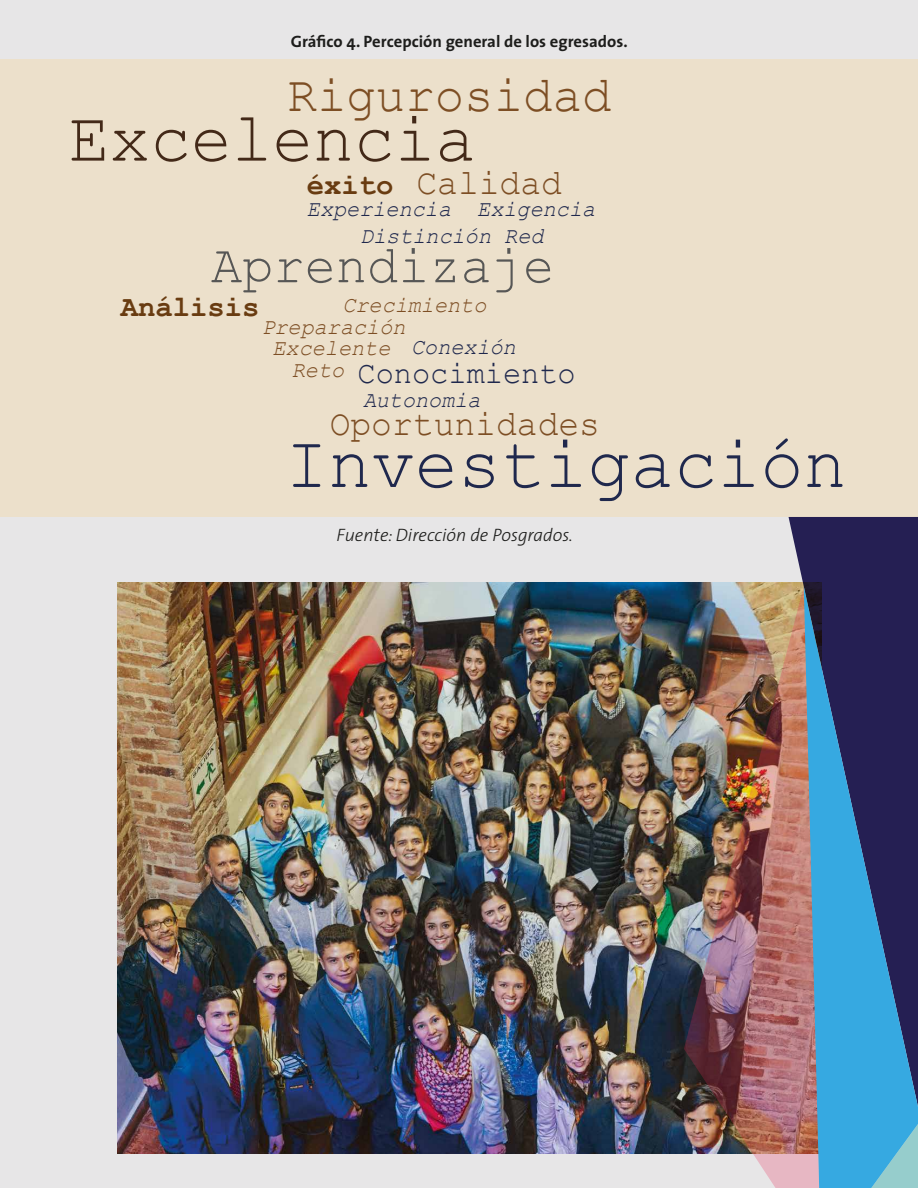
<style>
.page{position:relative;width:918px;height:1188px;background:#e7e6e7}
.page>*{position:absolute;margin:0;border:0;box-sizing:border-box;transform-origin:0 0}
.t1{font:74.85px "Courier New";color:#1f284d;scale:.96 1}
.t2{font:70.5px "Courier New";color:#432918;scale:.96 1}
.t3{font:54px "Courier New";color:#575756;scale:.96 1}
.t4{font:51px "Courier New";color:#7d4e24;scale:.96 1}
.t5{font:36px "Courier New";color:#7d4e24;scale:.96 1}
.t6{font:31.5px "Courier New";color:#1f284d;scale:.96 1}
.t7{font:700 30px "Courier New";color:#693c11;scale:.96 1}
.t8{font:italic 22.65px/27.2px "Courier New";color:#1f284d;text-align:center;scale:.96 1}
.t9{font:italic 22.65px/22px "Courier New";color:#7d4e24;scale:.96 1}
.t10{font:italic 300 18px "The Sans";color:#1d1d1b}
.t11{font:700 16.5px "The Sans";color:#1d1d1b}
</style>
<div class="page">
<img style="left:118px;top:582px;width:671px;height:571px">
<div style="left:789px;top:517px;width:129px;height:69px;background:#251f53"></div>
<svg style="left:821px;top:586px;width:97px;height:524px;background:#2c5a8f"></svg>
<svg style="left:821px;top:1110px;width:97px;height:78px;background:#49b0dc"></svg>
<img style="left:684px;top:586px;width:137px;height:602px">
<div style="left:0;top:59px;width:918px;height:458px;background:#ece0cb"></div>
<p class="t11" style="left:291px;top:27px;width:338px">Gráfico 4. Percepción general de los egresados.</p>
<h3 class="t4" style="left:288px;top:64px;width:339px">Rigurosidad</h3>
<h2 class="t2" style="left:69px;top:95px;width:426px">Excelencia</h2>
<h3 class="t5" style="left:416px;top:161px;width:153px">Calidad</h3>
<h3 class="t7" style="left:307px;top:166px;width:92px">éxito</h3>
<p class="t8" style="left:307px;top:194px;width:302px">Experiencia Exigencia<br>Distinción Red</p>
<h3 class="t3" style="left:211px;top:232px;width:359px">Aprendizaje</h3>
<h3 class="t7" style="left:121px;top:288px;width:146px">Análisis</h3>
<p class="t9" style="left:261px;top:293px;width:236px;text-indent:81px">Crecimiento<br>Preparación</p>
<p class="t9" style="left:292px;top:358px;width:56px">Reto</p>
<p class="t8" style="left:411px;top:332px;width:111px">Conexión</p>
<p class="t9" style="left:273px;top:336px;width:124px">Excelente</p>
<h3 class="t6" style="left:357px;top:353px;width:229px">Conocimiento</h3>
<p class="t8" style="left:363px;top:386px;width:124px">Autonomia</p>
<h1 class="t1" style="left:285px;top:417px;width:587px">Investigación</h1>
<h3 class="t5" style="left:330px;top:402px;width:283px">Oportunidades</h3>
<p class="t10" style="left:336px;top:520px;width:238px">Fuente: Dirección de Posgrados.</p>
</div>
